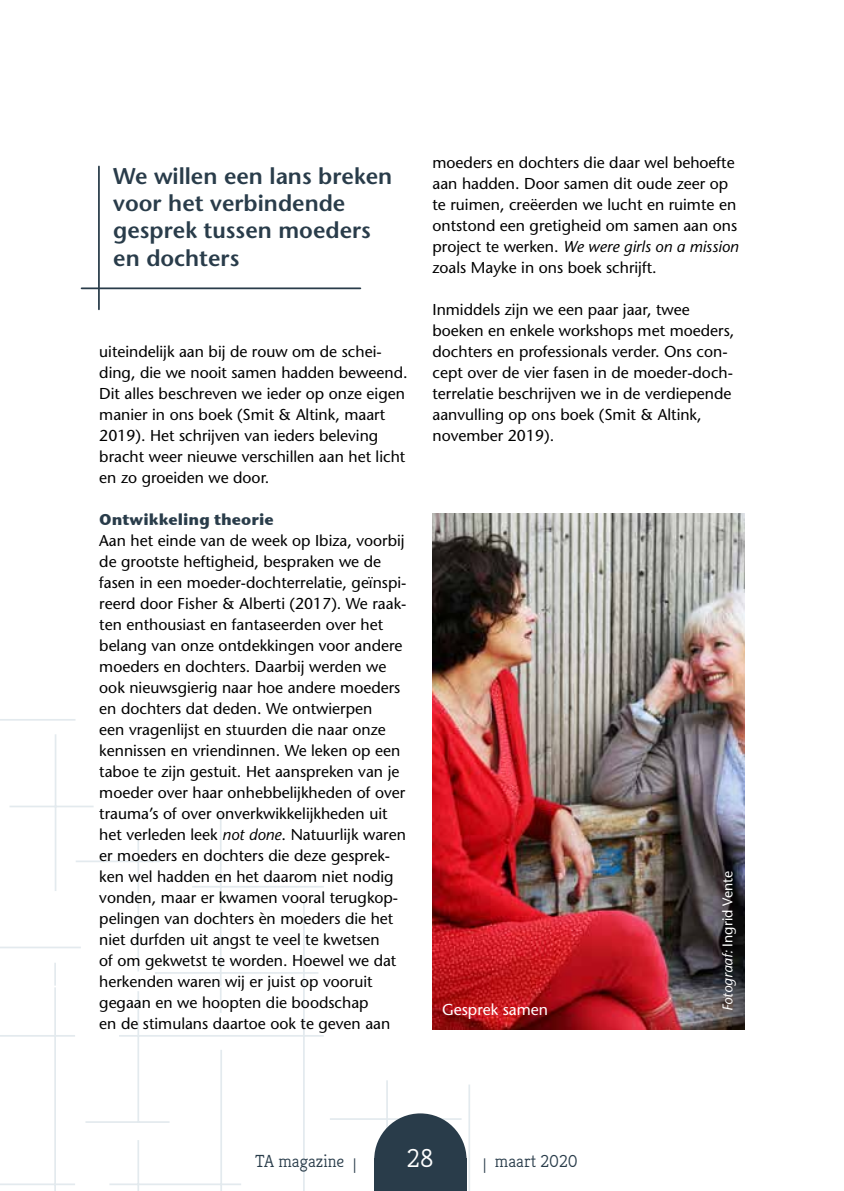
<style>
.page{position:relative;width:844px;height:1191px;background:#fff}
.page>*{position:absolute;margin:0;border:0;box-sizing:border-box;transform-origin:0 0}
.t1{font:300 26.25px "Kreon";color:#fff}
.t2{font:600 22.75px/27.3px "Stone Sans";color:#293c4a}
.t3{font:300 17.5px "Kreon";color:#293c4a}
.t4{font:15.75px/21px "Stone Sans";color:#000}
.t5{font:700 15.75px "Stone Sans ITC";color:#293c4a}
.t6{font:15.75px "Stone Sans";color:#fff}
.t7{font:14px "Stone Sans";color:#fff}
.s1{font-style:italic}
</style>
<div class="page">
<hr style="left:137px;top:839px;width:2px;height:132px;background:#a4bac8">
<hr style="left:279px;top:1190px;width:131px;height:1px;background:#a4bac8">
<hr style="left:192px;top:886px;width:132px;height:1px;background:#a4bac8">
<hr style="left:76px;top:860px;width:84px;height:2px;background:#a4bac8">
<hr style="left:9px;top:805px;width:85px;height:2px;background:#a4bac8">
<hr style="left:330px;top:1118px;width:131px;height:2px;background:#a4bac8">
<hr style="left:0;top:719px;width:75px;height:1px;background:#a4bac8">
<hr style="left:0;top:676px;width:1px;height:131px;background:#a4bac8">
<hr style="left:55px;top:734px;width:1px;height:157px;background:#a4bac8">
<hr style="left:468px;top:1084px;width:2px;height:107px;background:#a4bac8">
<hr style="left:119px;top:1035px;width:205px;height:1px;background:#a4bac8">
<hr style="left:386px;top:1080px;width:2px;height:111px;background:#a4bac8">
<hr style="left:303px;top:903px;width:2px;height:288px;background:#a4bac8">
<hr style="left:220px;top:810px;width:1px;height:202px;background:#a4bac8">
<hr style="left:30px;top:1190px;width:132px;height:1px;background:#a4bac8">
<hr style="left:0;top:1035px;width:75px;height:1px;background:#a4bac8">
<hr style="left:85px;top:1121px;width:84px;height:2px;background:#a4bac8">
<hr style="left:137px;top:991px;width:2px;height:131px;background:#a4bac8">
<hr style="left:109px;top:1183px;width:132px;height:2px;background:#a4bac8">
<hr style="left:220px;top:1049px;width:2px;height:142px;background:#a4bac8">
<hr style="left:0;top:1183px;width:75px;height:2px;background:#a4bac8">
<hr style="left:137px;top:1140px;width:2px;height:51px;background:#a4bac8">
<hr style="left:54px;top:962px;width:2px;height:229px;background:#a4bac8">
<hr style="left:0;top:822px;width:1px;height:234px;background:#a4bac8">
<hr style="left:0;top:1140px;width:1px;height:51px;background:#a4bac8">
<svg style="left:374px;top:1113px;width:92px;height:78px"></svg>
<svg style="left:0;top:893px;width:745px;height:94px"></svg>
<img style="left:432px;top:513px;width:312px;height:516px">
<hr style="left:98px;top:166px;width:2px;height:143px;background:#293c4a">
<hr style="left:81px;top:287px;width:279px;height:2px;background:#293c4a">
<h2 class="t2" style="left:113px;top:162px;width:280px">We willen een lans breken voor het verbindende gesprek tussen moeders en dochters</h2>
<p class="t4" style="left:99px;top:341px;width:310px">uiteindelijk aan bij de rouw om de schei&shy;ding, die we nooit samen hadden beweend.<br>Dit alles beschreven we ieder op onze eigen manier in ons boek (Smit &amp; Altink, maart 2019). Het schrijven van ieders beleving bracht weer nieuwe verschillen aan het licht en zo groeiden we door.</p>
<p class="t5" style="left:99px;top:505px;width:176px">Ontwikkeling theorie</p>
<p class="t4" style="left:99px;top:530px;width:308px">Aan het einde van de week op Ibiza, voorbij de grootste heftigheid, bespraken we de fasen in een moeder-dochterrelatie, geïnspi&shy;reerd door Fisher &amp; Alberti (2017). We raak&shy;ten enthousiast en fantaseerden over het belang van onze ontdekkingen voor andere moeders en dochters. Daarbij werden we ook nieuwsgierig naar hoe andere moeders en dochters dat deden. We ontwierpen<br>een vragenlijst en stuurden die naar onze kennissen en vriendinnen. We leken op een taboe te zijn gestuit. Het aanspreken van je moeder over haar onhebbelijkheden of over trauma’s of over onverkwikkelijkheden uit het verleden leek <span class="s1">not done</span>. Natuurlijk waren er moeders en dochters die deze gesprek&shy;ken wel hadden en het daarom niet nodig vonden, maar er kwamen vooral terugkop&shy;pelingen van dochters èn moeders die het niet durfden uit angst te veel te kwetsen<br>of om gekwetst te worden. Hoewel we dat herkenden waren wij er juist op vooruit gegaan en we hoopten die boodschap<br>en de stimulans daartoe ook te geven aan</p>
<p class="t4" style="left:432px;top:152px;width:307px">moeders en dochters die daar wel behoefte aan hadden. Door samen dit oude zeer op te ruimen, creëerden we lucht en ruimte en ontstond een gretigheid om samen aan ons project te werken. <span class="s1">We were girls on a mission </span>zoals Mayke in ons boek schrijft.</p>
<p class="t4" style="left:432px;top:299px;width:303px">Inmiddels zijn we een paar jaar, twee boeken en enkele workshops met moeders, dochters en professionals verder. Ons con&shy;cept over de vier fasen in de moeder-doch&shy;terrelatie beschrijven we in de verdiepende aanvulling op ons boek (Smit &amp; Altink, november 2019).</p>
<p class="t6" style="left:442px;top:1000px;width:107px">Gesprek samen</p>
<p class="t7" style="left:718px;top:1010px;width:141px;rotate:-90deg"><span class="s1">Fotograaf:</span> Ingrid Vente</p>
<h1 class="t1" style="left:407px;top:1143px;width:28px">28</h1>
<p class="t3" style="left:255px;top:1151px;width:103px">TA magazine |</p>
<p class="t3" style="left:482px;top:1151px;width:97px">| maart 2020</p>
</div>
